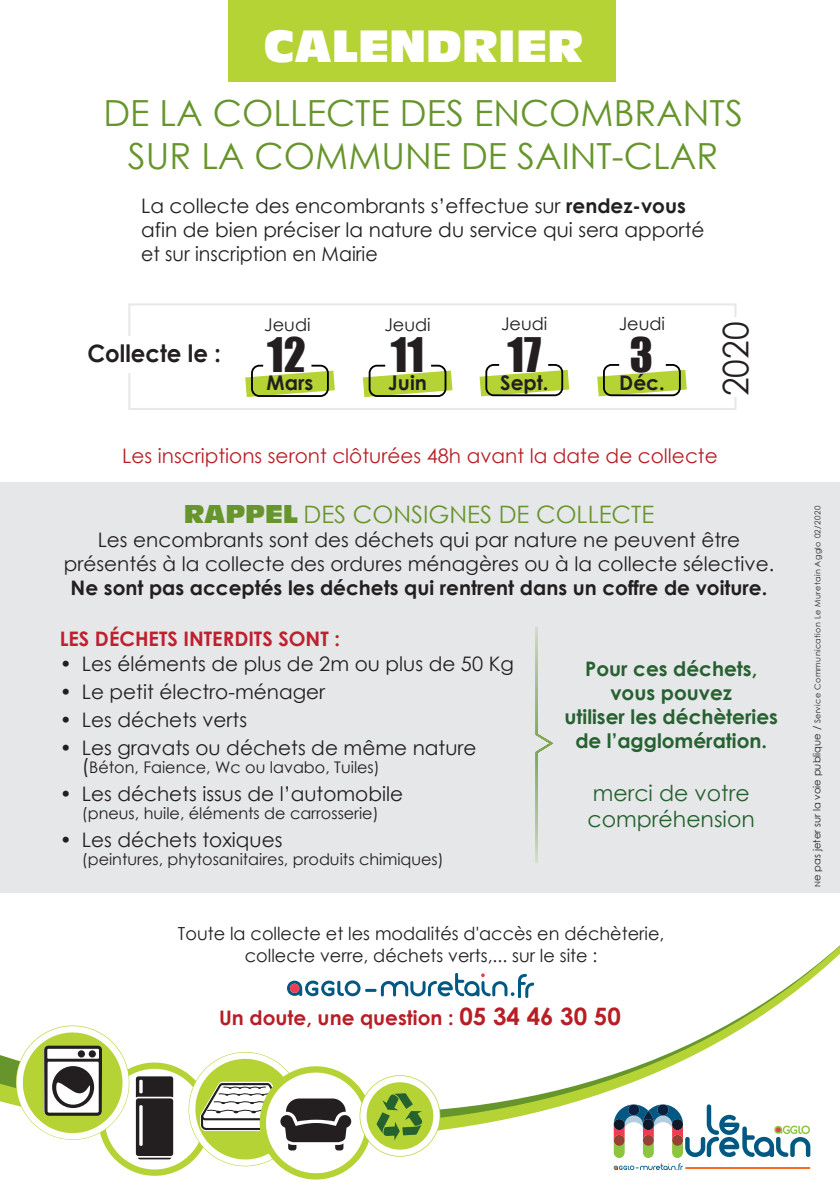
<style>
.page{position:relative;width:840px;height:1191px;background:#fff}
.page>*{position:absolute;margin:0;border:0;box-sizing:border-box;transform-origin:0 0}
.t1{font:43.8px "Impact";color:#231f20}
.t2{font:42px "Antique Olive Compact";color:#fff}
.t3{font:36px/43.2px "Century Gothic";color:#66952c;text-align:center}
.t4{font:35.2px "Century Gothic";color:#231f20;scale:.95 1}
.t5{font:24px "Century Gothic";color:#66952c}
.t6{font:700 24px "Century Gothic";color:#231f20;scale:.95 1}
.t7{font:22px/26.4px "Century Gothic";color:#266130}
.t8{font:700 20.2px "Century Gothic";color:#231f20}
.t9{font:20px/24px "Century Gothic";color:#231f20}
.t10{font:700 20px/24px "Century Gothic";color:#266130;text-align:center}
.t11{font:700 20px "Century Gothic";color:#231f20}
.t12{font:20px "Century Gothic";color:#b71f26}
.t13{font:700 20px "Century Gothic";color:#b71f26}
.t14{font:700 20px "Century Gothic";color:#c01f2f}
.t15{font:18px/21.6px "Century Gothic";color:#231f20;text-align:center}
.t16{font:17.6px "Century Gothic";color:#231f20}
.t17{font:16px "Century Gothic";color:#231f20}
.t18{font:8px "Century Gothic";letter-spacing:.05em;color:#231f20}
.s1{font-weight:700}
.s2{font-family:"Antique Olive Compact"}
.s3{font-size:20px}
.s4{font-size:24px}
.s5{font-size:10px}
</style>
<div class="page">
<div style="left:0;top:483px;width:839px;height:409px;background:#e6e7e9"></div>
<div style="left:228px;top:0;width:388px;height:81px;background:#b5d334"></div>
<svg style="left:0;top:946px;width:839px;height:225px"></svg>
<svg style="left:613px;top:1104px;width:196px;height:66px"></svg>
<hr style="left:684px;top:1167px;width:125px;height:2px;background:#f36e21">
<svg style="left:287px;top:973px;width:246px;height:24px"></svg>
<svg style="left:245px;top:365px;width:90px;height:32px"></svg>
<svg style="left:479px;top:364px;width:90px;height:32px"></svg>
<svg style="left:362px;top:365px;width:90px;height:32px"></svg>
<svg style="left:597px;top:364px;width:89px;height:32px"></svg>
<svg style="left:535px;top:627px;width:18px;height:235px"></svg>
<div style="left:128px;top:303px;width:608px;height:107px;border:2px solid #e6e7e9"></div>
<div style="left:87px;top:336px;width:151px;height:36px;background:#fff"></div>
<div style="left:722px;top:317px;width:26px;height:80px;background:#fff"></div>
<svg style="left:14px;top:1023px;width:428px;height:157px"></svg>
<h2 class="t2" style="left:263px;top:18px;width:321px">CALENDRIER</h2>
<h3 class="t3" style="left:103px;top:90px;width:640px">DE LA COLLECTE DES ENCOMBRANTS<br>SUR LA COMMUNE DE SAINT-CLAR</h3>
<p class="t9" style="left:141px;top:194px;width:564px">La collecte des encombrants s’effectue sur <span class="s1">rendez-vous </span>afin de bien préciser la nature du service qui sera apporté et sur inscription en Mairie</p>
<p class="t6" style="left:87px;top:335px;width:142px">Collecte le :</p>
<p class="t16" style="left:264px;top:312px;width:48px">Jeudi</p>
<p class="t8" style="left:266px;top:367px;width:48px"><sup>12</sup>Mars</p>
<p class="t16" style="left:384px;top:312px;width:48px">Jeudi</p>
<p class="t8" style="left:388px;top:367px;width:40px"><sup>11</sup>Juin</p>
<p class="t16" style="left:501px;top:311px;width:48px">Jeudi</p>
<p class="t8" style="left:500px;top:367px;width:50px"><sup>17</sup>Sept.</p>
<p class="t16" style="left:618px;top:311px;width:48px">Jeudi</p>
<h1 class="t1" style="left:629px;top:320px;width:25px">3</h1>
<p class="t8" style="left:619px;top:367px;width:47px">Déc.</p>
<h3 class="t4" style="left:710px;top:396px;width:80px;rotate:-90deg">2020</h3>
<p class="t12" style="left:122px;top:442px;width:596px">Les inscriptions seront clôturées 48h avant la date de collecte</p>
<p class="t5" style="left:184px;top:498px;width:472px"><span class="s2">RAPPEL</span> DES CONSIGNES DE COLLECTE</p>
<p class="t9" style="left:64px;top:527px;width:711px;text-align:center">Les encombrants sont des déchets qui par nature ne peuvent être présentés à la collecte des ordures ménagères ou à la collecte sélective.</p>
<p class="t11" style="left:71px;top:573px;width:697px">Ne sont pas acceptés les déchets qui rentrent dans un coffre de voiture.</p>
<p class="t14" style="left:60px;top:624px;width:282px">LES DÉCHETS INTERDITS SONT :</p>
<p class="t9" style="left:60px;top:651px;width:455px">• Les éléments de plus de 2m ou plus de 50 Kg</p>
<p class="t9" style="left:60px;top:679px;width:267px">• Le petit électro-ménager</p>
<p class="t9" style="left:60px;top:707px;width:189px">• Les déchets verts</p>
<p class="t9" style="left:60px;top:735px;width:418px">• Les gravats ou déchets de même nature</p>
<p class="t17" style="left:82px;top:755px;width:299px"><span class="s3">(</span>Béton, Faience, Wc ou lavabo, Tuiles)</p>
<p class="t9" style="left:60px;top:781px;width:344px">• Les déchets issus de l’automobile</p>
<p class="t17" style="left:82px;top:801px;width:298px">(pneus, huile, éléments de carrosserie)</p>
<p class="t9" style="left:60px;top:827px;width:224px">• Les déchets toxiques</p>
<p class="t17" style="left:82px;top:847px;width:363px">(peintures, phytosanitaires, produits chimiques)</p>
<p class="t10" style="left:564px;top:655px;width:215px">Pour ces déchets, vous pouvez<br>utiliser les déchèteries de l’agglomération.</p>
<p class="t7" style="left:587px;top:779px;width:169px">merci de votre compréhension</p>
<p class="t15" style="left:178px;top:923px;width:487px">Toute la collecte et les modalités d'accès en déchèterie, collecte verre, déchets verts,... sur le site :</p>
<p class="t13" style="left:219px;top:1003px;width:403px">Un doute, une question : <span class="s4">05 34 46 30 50</span></p>
<p class="t18" style="left:811px;top:886px;width:382px;rotate:-90deg">N<span class="s5">e pas jeter sur la voie publique /</span> Service Communication Le Muretain Agglo 02/2020</p>
</div>
